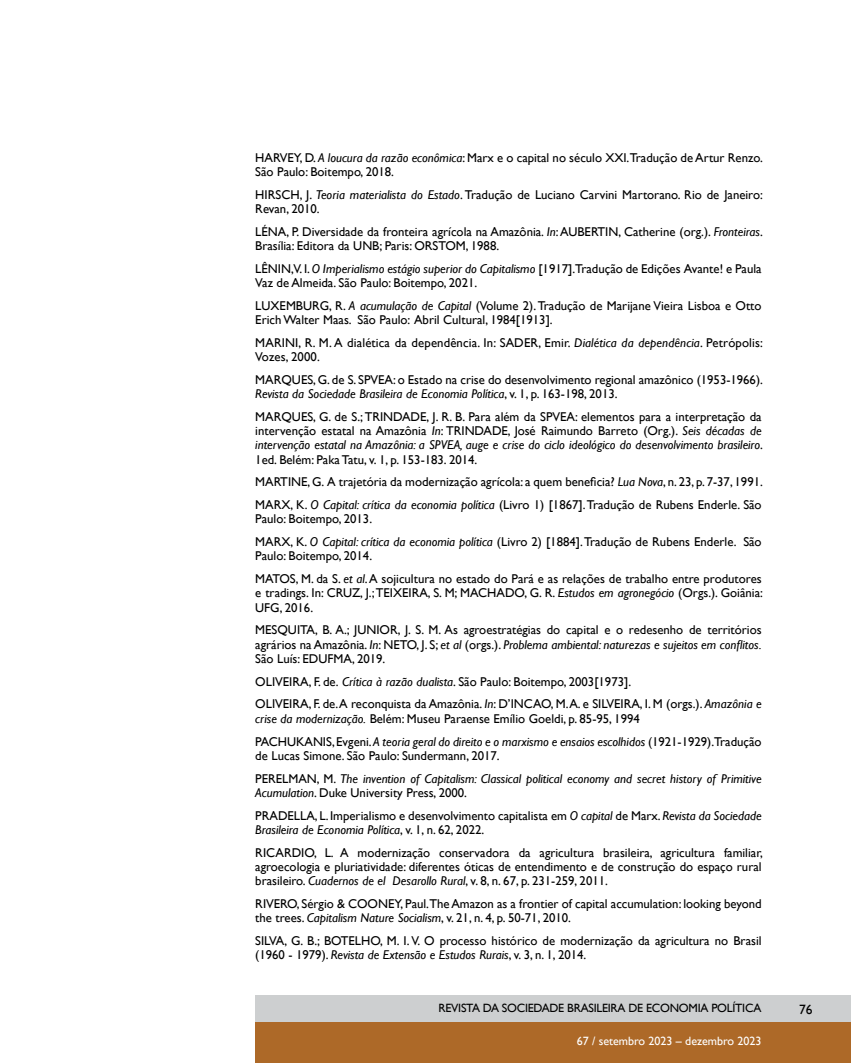
<style>
.page{position:relative;width:851px;height:1063px;background:#fff}
.page>*{position:absolute;margin:0;border:0;box-sizing:border-box;transform-origin:0 0}
.t1{font:13.5px "Gill Sans";color:#000}
.t2{font:12.75px/14.2px "Gill Sans";color:#000}
.t3{font:italic 12.75px/22.8px "Gill Sans";color:#000}
.t4{font:12px "Gill Sans";letter-spacing:-.02em;color:#000}
.t5{font:12px "Gill Sans";color:#fff}
.s1{font-style:italic}
.s2{font-style:normal}
</style>
<div class="page">
<div style="left:255px;top:1022px;width:595px;height:41px;background:#ad6928"></div>
<div style="left:255px;top:995px;width:595px;height:27px;background:#cdcfd0"></div>
<p class="t2" style="left:255px;top:151px;width:509px">HARVEY, D. <span class="s1">A loucura da razão econômica</span>: Marx e o capital no século XXI.Tradução de Artur Renzo.<br>São Paulo: Boitempo, 2018.</p>
<p class="t2" style="left:255px;top:188px;width:509px">HIRSCH, J. <span class="s1">Teoria materialista do Estado</span>. Tradução de Luciano Carvini Martorano. Rio de Janeiro:<br>Revan, 2010.</p>
<p class="t2" style="left:255px;top:225px;width:509px">LÉNA, P. Diversidade da fronteira agrícola na Amazônia. <span class="s1">In</span>: AUBERTIN, Catherine (org.). <span class="s1">Fronteiras</span>.<br>Brasília: Editora da UNB; Paris: ORSTOM, 1988.</p>
<p class="t2" style="left:255px;top:262px;width:507px">LÊNIN,V. I. <span class="s1">O Imperialismo estágio superior do Capitalismo</span> [1917].Tradução de Edições Avante! e Paula<br>Vaz de Almeida. São Paulo: Boitempo, 2021.</p>
<p class="t2" style="left:255px;top:299px;width:507px">LUXEMBURG, R. <span class="s1">A acumulação de Capital</span> (Volume 2). Tradução de Marijane Vieira Lisboa e Otto<br>Erich Walter Maas. São Paulo: Abril Cultural, 1984[1913].</p>
<p class="t2" style="left:255px;top:336px;width:509px">MARINI, R. M. A dialética da dependência. In: SADER, Emir. <span class="s1">Dialética da dependência</span>. Petrópolis:<br>Vozes, 2000.</p>
<p class="t2" style="left:255px;top:373px;width:509px">MARQUES, G. de S. SPVEA: o Estado na crise do desenvolvimento regional amazônico (1953-1966).<br><span class="s1">Revista da Sociedade Brasileira de Economia Política</span>, v. 1, p. 163-198, 2013.</p>
<p class="t2" style="left:255px;top:410px;width:509px;text-align:justify">MARQUES, G. de S.; TRINDADE, J. R. B. Para além da SPVEA: elementos para a interpretação da intervenção estatal na Amazônia <span class="s1">In</span>: TRINDADE, José Raimundo Barreto (Org.). <span class="s1">Seis décadas de intervenção estatal na Amazônia: a SPVEA, auge e crise do ciclo ideológico do desenvolvimento brasileiro</span>.<br>1ed. Belém: Paka Tatu, v. 1, p. 153-183. 2014.</p>
<p class="t2" style="left:255px;top:471px;width:509px;line-height:22.8px">MARTINE, G. A trajetória da modernização agrícola: a quem beneficia? <span class="s1">Lua Nova</span>, n. 23, p. 7-37, 1991.<br>MARX, K. <span class="s1">O Capital: crítica da economia política</span> (Livro 1) [1867]. Tradução de Rubens Enderle. São</p>
<p class="t2" style="left:255px;top:508px;width:508px;line-height:22.8px">Paulo: Boitempo, 2013.<br>MARX, K. <span class="s1">O Capital: crítica da economia política</span> (Livro 2) [1884]. Tradução de Rubens Enderle. São</p>
<p class="t2" style="left:255px;top:545px;width:508px;line-height:22.8px">Paulo: Boitempo, 2014.<br>MATOS, M. da S. <span class="s1">et al</span>. A sojicultura no estado do Pará e as relações de trabalho entre produtores</p>
<p class="t2" style="left:255px;top:586px;width:509px">e tradings. In: CRUZ, J.; TEIXEIRA, S. M; MACHADO, G. R. <span class="s1">Estudos em agronegócio</span> (Orgs.). Goiânia:<br>UFG, 2016.</p>
<p class="t2" style="left:255px;top:623px;width:507px;text-align:justify">MESQUITA, B. A.; JUNIOR, J. S. M. As agroestratégias do capital e o redesenho de territórios agrários na Amazônia. <span class="s1">In</span>: NETO, J. S; <span class="s1">et al</span> (orgs.). <span class="s1">Problema ambiental: naturezas e sujeitos em conflitos.<br></span>São Luís: EDUFMA, 2019.</p>
<p class="t2" style="left:255px;top:670px;width:508px;line-height:22.8px">OLIVEIRA, F. de. <span class="s1">Crítica à razão dualista</span>. São Paulo: Boitempo, 2003[1973].<br>OLIVEIRA, F. de. A reconquista da Amazônia. <span class="s1">In</span>: D’INCAO, M. A. e SILVEIRA, I. M (orgs.). <span class="s1">Amazônia e</span></p>
<p class="t2" style="left:255px;top:707px;width:507px;line-height:22.8px"><span class="s1">crise da modernização.</span> Belém: Museu Paraense Emílio Goeldi, p. 85-95, 1994<br>PACHUKANIS, Evgeni. <span class="s1">A teoria geral do direito e o marxismo e ensaios escolhidos</span> (1921-1929).Tradução</p>
<p class="t3" style="left:255px;top:744px;width:507px"><span class="s2">de Lucas Simone. São Paulo: Sundermann, 2017.<br>PERELMAN, M.</span> The invention of Capitalism: Classical political economy and secret history of Primitive</p>
<p class="t2" style="left:255px;top:781px;width:507px;line-height:22.8px"><span class="s1">Acumulation</span>. Duke University Press, 2000.<br>PRADELLA, L. Imperialismo e desenvolvimento capitalista em <span class="s1">O capital</span> de Marx. <span class="s1">Revista da Sociedade</span></p>
<p class="t2" style="left:255px;top:818px;width:509px;line-height:22.8px"><span class="s1">Brasileira de Economia Política</span>, v. 1, n. 62, 2022.<br>RICARDIO, L. A modernização conservadora da agricultura brasileira, agricultura familiar,</p>
<p class="t2" style="left:255px;top:860px;width:507px">agroecologia e pluriatividade: diferentes óticas de entendimento e de construção do espaço rural brasileiro. <span class="s1">Cuadernos de el Desarollo Rural</span>, v. 8, n. 67, p. 231-259, 2011.</p>
<p class="t2" style="left:255px;top:897px;width:507px">RIVERO, Sérgio &amp; COONEY, Paul.The Amazon as a frontier of capital accumulation: looking beyond the trees. <span class="s1">Capitalism Nature Socialism</span>, v. 21, n. 4, p. 50-71, 2010.</p>
<p class="t2" style="left:255px;top:934px;width:507px">SILVA, G. B.; BOTELHO, M. I. V. O processo histórico de modernização da agricultura no Brasil (1960 - 1979). <span class="s1">Revista de Extensão e Estudos Rurais</span>, v. 3, n. 1, 2014.</p>
<p class="t4" style="left:438px;top:1001px;width:324px">REVISTA DA SOCIEDADE BRASILEIRA DE ECONOMIA POLÍTICA</p>
<p class="t5" style="left:576px;top:1034px;width:186px">67 / setembro 2023 – dezembro 2023</p>
<p class="t1" style="left:799px;top:1001px;width:15px">76</p>
</div>
